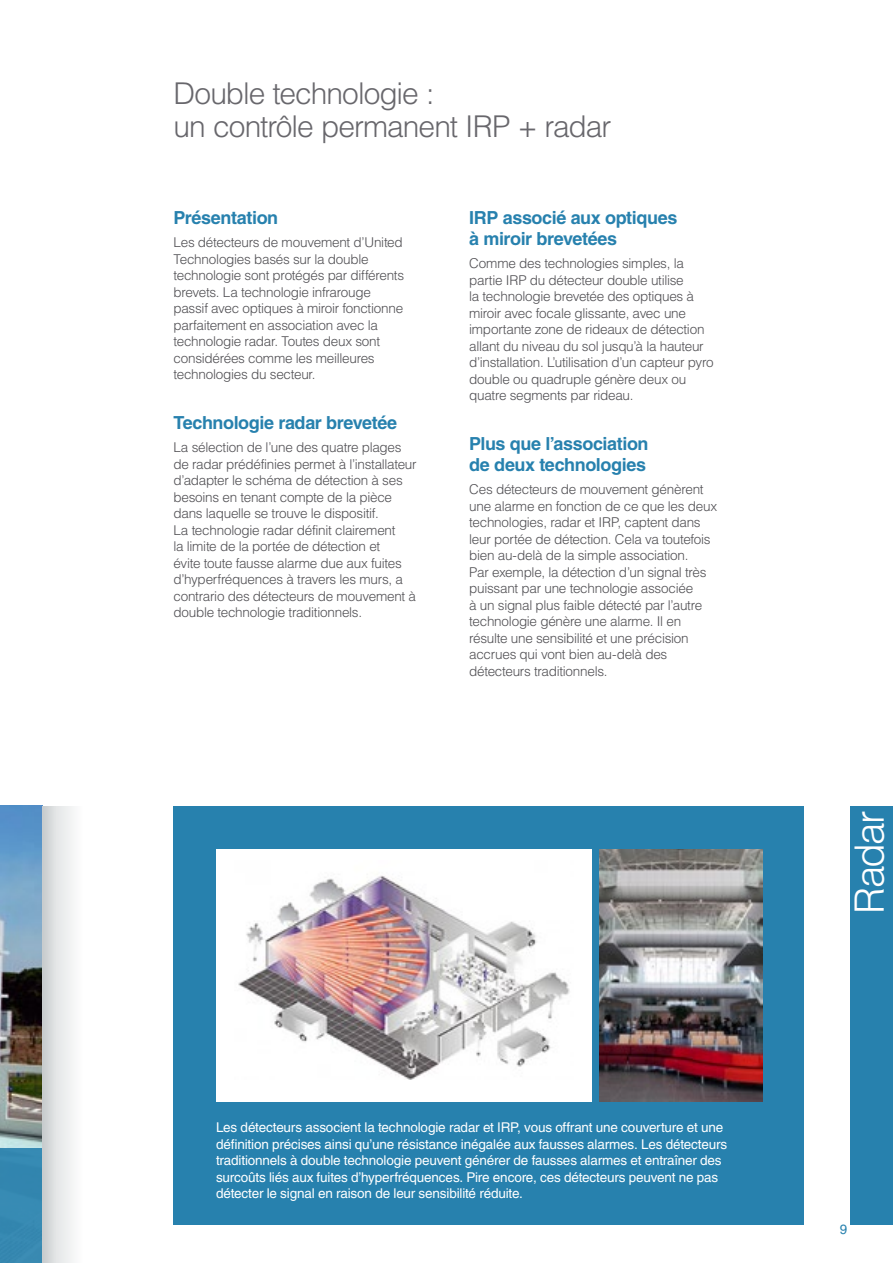
<style>
.page{position:relative;width:893px;height:1263px;background:#fff}
.page>*{position:absolute;margin:0;border:0;box-sizing:border-box;transform-origin:0 0}
.t1{font:300 40.5px "Helvetica LT Std";letter-spacing:-.04em;color:#fff}
.t2{font:300 30px/33px "Helvetica LT Std";letter-spacing:-.035em;color:#68676c}
.t3{font:700 18px/21px "Helvetica LT Std";letter-spacing:-.025em;color:#2781ae}
.t4{font:300 13.5px/16.5px "Helvetica LT Std";letter-spacing:-.02em;color:#504f53}
.t5{font:13.5px/16.5px "Helvetica LT Std";letter-spacing:-.01em;color:#fff}
.t6{font:13.5px "Helvetica LT Std";color:#2781ae}
</style>
<div class="page">
<div style="left:173px;top:806px;width:631px;height:419px;background:#2781ae"></div>
<img style="left:0;top:806px;width:43px;height:342px">
<div style="left:216px;top:849px;width:376px;height:252px;background:#fff"></div>
<img style="left:238px;top:875px;width:332px;height:204px">
<img style="left:599px;top:849px;width:164px;height:252px">
<div style="left:850px;top:806px;width:43px;height:419px;background:#2781ae"></div>
<div style="left:0;top:1148px;width:43px;height:115px;background:#3688b1"></div>
<div style="left:60px;top:806px;width:13px;height:457px;background:#eef0f0"></div>
<div style="left:43px;top:806px;width:17px;height:457px;background:linear-gradient(to bottom,#d9dcdd,#d9dcdd)"></div>
<h2 class="t2" style="left:173px;top:77px;width:439px">Double technologie :<br>un contrôle permanent IRP + radar</h2>
<h3 class="t3" style="left:173px;top:207px;width:106px">Présentation</h3>
<p class="t4" style="left:173px;top:234px;width:232px">Les détecteurs de mouvement d’United Technologies basés sur la double technologie sont protégés par différents brevets. La technologie infrarouge passif avec optiques à miroir fonctionne parfaitement en association avec la technologie radar. Toutes deux sont considérées comme les meilleures technologies du secteur.</p>
<h3 class="t3" style="left:173px;top:412px;width:225px">Technologie radar brevetée</h3>
<p class="t4" style="left:173px;top:439px;width:245px">La sélection de l’une des quatre plages de radar prédéfinies permet à l’installateur d’adapter le schéma de détection à ses besoins en tenant compte de la pièce dans laquelle se trouve le dispositif.<br>La technologie radar définit clairement<br>la limite de la portée de détection et<br>évite toute fausse alarme due aux fuites d’hyperfréquences à travers les murs, a contrario des détecteurs de mouvement à double technologie traditionnels.</p>
<h3 class="t3" style="left:469px;top:207px;width:210px">IRP associé aux optiques à miroir brevetées</h3>
<p class="t4" style="left:469px;top:255px;width:246px">Comme des technologies simples, la partie IRP du détecteur double utilise<br>la technologie brevetée des optiques à miroir avec focale glissante, avec une importante zone de rideaux de détection allant du niveau du sol jusqu’à la hauteur d’installation. L’utilisation d’un capteur pyro double ou quadruple génère deux ou quatre segments par rideau.</p>
<h3 class="t3" style="left:469px;top:433px;width:181px">Plus que l’association de deux technologies</h3>
<p class="t4" style="left:469px;top:481px;width:249px">Ces détecteurs de mouvement génèrent une alarme en fonction de ce que les deux technologies, radar et IRP, captent dans leur portée de détection. Cela va toutefois bien au-delà de la simple association.<br>Par exemple, la détection d’un signal très puissant par une technologie associée<br>à un signal plus faible détecté par l’autre technologie génère une alarme. Il en résulte une sensibilité et une précision accrues qui vont bien au-delà des détecteurs traditionnels.</p>
<p class="t5" style="left:216px;top:1119px;width:513px">Les détecteurs associent la technologie radar et IRP, vous offrant une couverture et une définition précises ainsi qu’une résistance inégalée aux fausses alarmes. Les détecteurs traditionnels à double technologie peuvent générer de fausses alarmes et entraîner des surcoûts liés aux fuites d’hyperfréquences. Pire encore, ces détecteurs peuvent ne pas détecter le signal en raison de leur sensibilité réduite.</p>
<h1 class="t1" style="left:844px;top:914px;width:106px;rotate:-90deg">Radar</h1>
<p class="t6" style="left:840px;top:1222px;width:9px">9</p>
</div>
